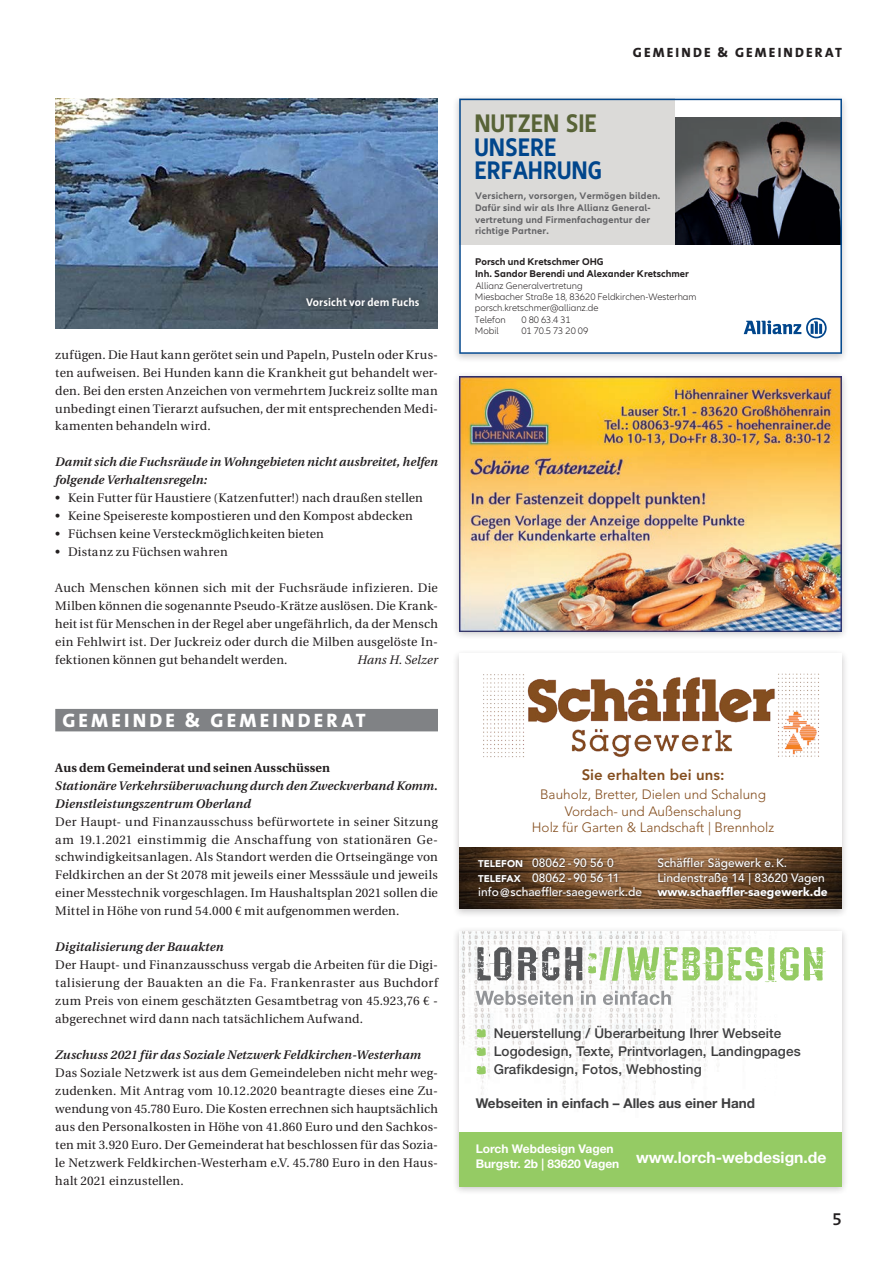
<style>
.page{position:relative;width:893px;height:1263px;background:#fff}
.page>*{position:absolute;margin:0;border:0;box-sizing:border-box;transform-origin:0 0}
.t1{font:700 condensed 26.4px/23.7px "Allianz Neo";color:#01468c}
.t2{font:700 condensed 26.4px "Allianz Neo";color:#586337}
.t3{font:800 19.5px "The Sans B W8";letter-spacing:.16em;color:#fff}
.t4{font:600 18px "The Sans B W6";color:#231f20}
.t5{font:700 15.75px "Helvetica Neue";color:#fff}
.t6{font:800 15px "Avenir";color:#844e1f}
.t7{font:500 13.5px/18.5px "Helvetica Neue";letter-spacing:.01em;color:#3e3e3f}
.t8{font:300 13.5px/16.5px "Avenir";color:#844e1f;text-align:center}
.t9{font:700 13.5px "Helvetica Neue";color:#3e3e3f}
.t10{font:800 13.5px "The Sans B W8";letter-spacing:.16em;color:#231f20}
.t11{font:12.3px/18px "Utopia";letter-spacing:.015em;color:#231f20;text-align:justify}
.t12{font:italic 600 12.3px/18px "Utopia";letter-spacing:.01em;color:#231f20}
.t13{font:700 12.3px "Utopia";letter-spacing:.01em;color:#231f20}
.t14{font:italic 12.3px "Utopia";letter-spacing:.01em;color:#231f20}
.t15{font:500 12px/14.4px "Avenir";color:#fff}
.t16{font:700 12px/15px "Helvetica Neue";color:#fff}
.t17{font:900 12px "Avenir";color:#fff}
.t18{font:700 11.25px "The Sans B W7";letter-spacing:.01em;color:#fff}
.t19{font:700 10.2px/12.1px "Allianz Neo";letter-spacing:.005em;color:#231f20}
.t20{font:700 9.9px/11.9px "Allianz Neo";letter-spacing:.02em;color:#636366}
.t21{font:300 9.75px/11.6px "Allianz Neo";color:#231f20}
.s1{font-weight:900;font-size:9.75px}
</style>
<div class="page">
<img style="left:55px;top:99px;width:383px;height:229px">
<div style="left:298px;top:290px;width:129px;height:24px;background:#231f20;opacity:.75"></div>
<div style="left:55px;top:709px;width:383px;height:22px;background:#808285"></div>
<div style="left:452px;top:926px;width:397px;height:270px;background:#231f20;opacity:.25"></div>
<img style="left:459px;top:931px;width:383px;height:200px">
<img style="left:468px;top:939px;width:365px;height:74px">
<svg style="left:477px;top:947px;width:34px;height:33px"></svg>
<svg style="left:518px;top:947px;width:41px;height:34px"></svg>
<svg style="left:565px;top:947px;width:17px;height:33px"></svg>
<svg style="left:588px;top:947px;width:237px;height:35px"></svg>
<svg style="left:476px;top:991px;width:97px;height:14px"></svg>
<svg style="left:581px;top:991px;width:15px;height:14px"></svg>
<svg style="left:603px;top:991px;width:68px;height:14px"></svg>
<svg style="left:477px;top:1029px;width:9px;height:8px"></svg>
<svg style="left:477px;top:1047px;width:9px;height:9px"></svg>
<svg style="left:477px;top:1066px;width:9px;height:8px"></svg>
<div style="left:459px;top:1131px;width:383px;height:55px;background:#95cb64"></div>
<div style="left:452px;top:371px;width:397px;height:270px;background:#231f20;opacity:.25"></div>
<img style="left:459px;top:376px;width:383px;height:255px">
<div style="left:452px;top:649px;width:397px;height:269px;background:#231f20;opacity:.25"></div>
<div style="left:459px;top:654px;width:383px;height:255px;background:#fff"></div>
<img style="left:459px;top:847px;width:383px;height:62px">
<img style="left:483px;top:673px;width:337px;height:85px">
<div style="left:656px;top:856px;width:170px;height:31px;background:#231f20;opacity:.75"></div>
<div style="left:476px;top:856px;width:168px;height:45px;background:#231f20;opacity:.75"></div>
<div style="left:655px;top:884px;width:174px;height:17px;background:#231f20;opacity:.75"></div>
<div style="left:452px;top:94px;width:397px;height:269px;background:#231f20;opacity:.25"></div>
<svg style="left:459px;top:99px;width:383px;height:255px"></svg>
<p class="t18" style="left:306px;top:294px;width:115px">Vorsicht vor dem Fuchs</p>
<p class="t11" style="left:55px;top:346px;width:384px">zufügen. Die Haut kann gerötet sein und Papeln, Pusteln oder Krus&shy;ten aufweisen. Bei Hunden kann die Krankheit gut behandelt wer&shy;den. Bei den ersten Anzeichen von vermehrtem Juckreiz sollte man unbedingt einen Tierarzt aufsuchen, der mit entsprechenden Medi&shy;kamenten behandeln wird.</p>
<p class="t12" style="left:55px;top:453px;width:384px">Damit sich die Fuchsräude in Wohngebieten nicht ausbreitet, helfen folgende Verhaltensregeln:</p>
<p class="t11" style="left:55px;top:489px;width:369px">• Kein Futter für Haustiere (Katzenfutter!) nach draußen stellen</p>
<p class="t11" style="left:55px;top:507px;width:359px">• Keine Speisereste kompostieren und den Kompost abdecken</p>
<p class="t11" style="left:55px;top:525px;width:270px">• Füchsen keine Versteckmöglichkeiten bieten</p>
<p class="t11" style="left:55px;top:543px;width:174px">• Distanz zu Füchsen wahren</p>
<p class="t11" style="left:55px;top:579px;width:384px">Auch Menschen können sich mit der Fuchsräude infizieren. Die Milben können die sogenannte Pseudo-Krätze auslösen. Die Krank&shy;heit ist für Menschen in der Regel aber ungefährlich, da der Mensch ein Fehlwirt ist. Der Juckreiz oder durch die Milben ausgelöste In&shy;fektionen können gut behandelt werden.</p>
<p class="t14" style="left:357px;top:653px;width:82px">Hans H. Selzer</p>
<h2 class="t3" style="left:62px;top:708px;width:305px">GEMEINDE &amp; GEMEINDERAT</h2>
<p class="t13" style="left:55px;top:760px;width:276px">Aus dem Gemeinderat und seinen Ausschüssen</p>
<p class="t12" style="left:55px;top:777px;width:384px">Stationäre Verkehrsüberwachung durch den Zweckverband Komm.<br>Dienstleistungszentrum Oberland</p>
<p class="t11" style="left:55px;top:813px;width:384px">Der Haupt- und Finanzausschuss befürwortete in seiner Sitzung am 19.1.2021 einstimmig die Anschaffung von stationären Ge&shy;schwindigkeitsanlagen. Als Standort werden die Ortseingänge von Feldkirchen an der St 2078 mit jeweils einer Messsäule und jeweils einer Messtechnik vorgeschlagen. Im Haushaltsplan 2021 sollen die Mittel in Höhe von rund 54.000 € mit aufgenommen werden.</p>
<p class="t12" style="left:55px;top:938px;width:170px">Digitalisierung der Bauakten</p>
<p class="t11" style="left:55px;top:956px;width:384px">Der Haupt- und Finanzausschuss vergab die Arbeiten für die Digi&shy;talisierung der Bauakten an die Fa. Frankenraster aus Buchdorf zum Preis von einem geschätzten Gesamtbetrag von 45.923,76 € - abgerechnet wird dann nach tatsächlichem Aufwand.</p>
<p class="t12" style="left:55px;top:1046px;width:367px">Zuschuss 2021 für das Soziale Netzwerk Feldkirchen-Westerham</p>
<p class="t11" style="left:55px;top:1064px;width:384px">Das Soziale Netzwerk ist aus dem Gemeindeleben nicht mehr weg&shy;zudenken. Mit Antrag vom 10.12.2020 beantragte dieses eine Zu&shy;wendung von 45.780 Euro. Die Kosten errechnen sich hauptsächlich aus den Personalkosten in Höhe von 41.860 Euro und den Sachkos&shy;ten mit 3.920 Euro. Der Gemeinderat hat beschlossen für das Sozia&shy;le Netzwerk Feldkirchen-Westerham e.V. 45.780 Euro in den Haus&shy;halt 2021 einzustellen.</p>
<p class="t10" style="left:633px;top:44px;width:210px">GEMEINDE &amp; GEMEINDERAT</p>
<h1 class="t2" style="left:475px;top:108px;width:124px">NUTZEN SIE</h1>
<h1 class="t1" style="left:475px;top:135px;width:129px">UNSERE<br>ERFAHRUNG</h1>
<p class="t20" style="left:475px;top:190px;width:187px">Versichern, vorsorgen, Vermögen bilden.<br>Dafür sind wir als Ihre Allianz General&shy;vertretung und Firmenfachagentur der richtige Partner.</p>
<p class="t19" style="left:475px;top:256px;width:216px">Porsch und Kretschmer OHG<br>Inh. Sandor Berendi und Alexander Kretschmer</p>
<p class="t21" style="left:475px;top:280px;width:223px">Allianz Generalvertretung<br>Miesbacher Straße 18, 83620 Feldkirchen-Westerham</p>
<p class="t21" style="left:475px;top:302px;width:125px">porsch.kretschmer@allianz.de<br>Telefon</p>
<p class="t21" style="left:521px;top:314px;width:51px">0 80 63.4 31</p>
<p class="t21" style="left:475px;top:325px;width:25px">Mobil</p>
<p class="t21" style="left:521px;top:325px;width:68px">01 70.5 73 20 09</p>
<p class="t6" style="left:582px;top:766px;width:144px">Sie erhalten bei uns:</p>
<p class="t8" style="left:532px;top:786px;width:244px">Bauholz, Bretter, Dielen und Schalung<br>Vordach- und Außenschalung<br>Holz für Garten &amp; Landschaft | Brennholz</p>
<p class="t15" style="left:657px;top:856px;width:169px">Schäffler Sägewerk e.K.<br>Lindenstraße 14 | 83620 Vagen</p>
<p class="t15" style="left:478px;top:856px;width:166px"><span class="s1">TELEFON</span> 08062 - 90 56 0<br><span class="s1">TELEFAX</span> 08062 - 90 56 11 info@schaeffler-saegewerk.de</p>
<p class="t17" style="left:657px;top:885px;width:172px">www.schaeffler-saegewerk.de</p>
<p class="t7" style="left:494px;top:1023px;width:308px">Neuerstellung / Überarbeitung Ihrer Webseite<br>Logodesign, Texte, Printvorlagen, Landingpages<br>Grafikdesign, Fotos, Webhosting</p>
<p class="t9" style="left:476px;top:1095px;width:281px">Webseiten in einfach – Alles aus einer Hand</p>
<p class="t16" style="left:476px;top:1141px;width:145px">Lorch Webdesign Vagen<br>Burgstr. 2b | 83620 Vagen</p>
<p class="t5" style="left:636px;top:1147px;width:192px">www.lorch-webdesign.de</p>
<h3 class="t4" style="left:832px;top:1207px;width:11px">5</h3>
</div>
